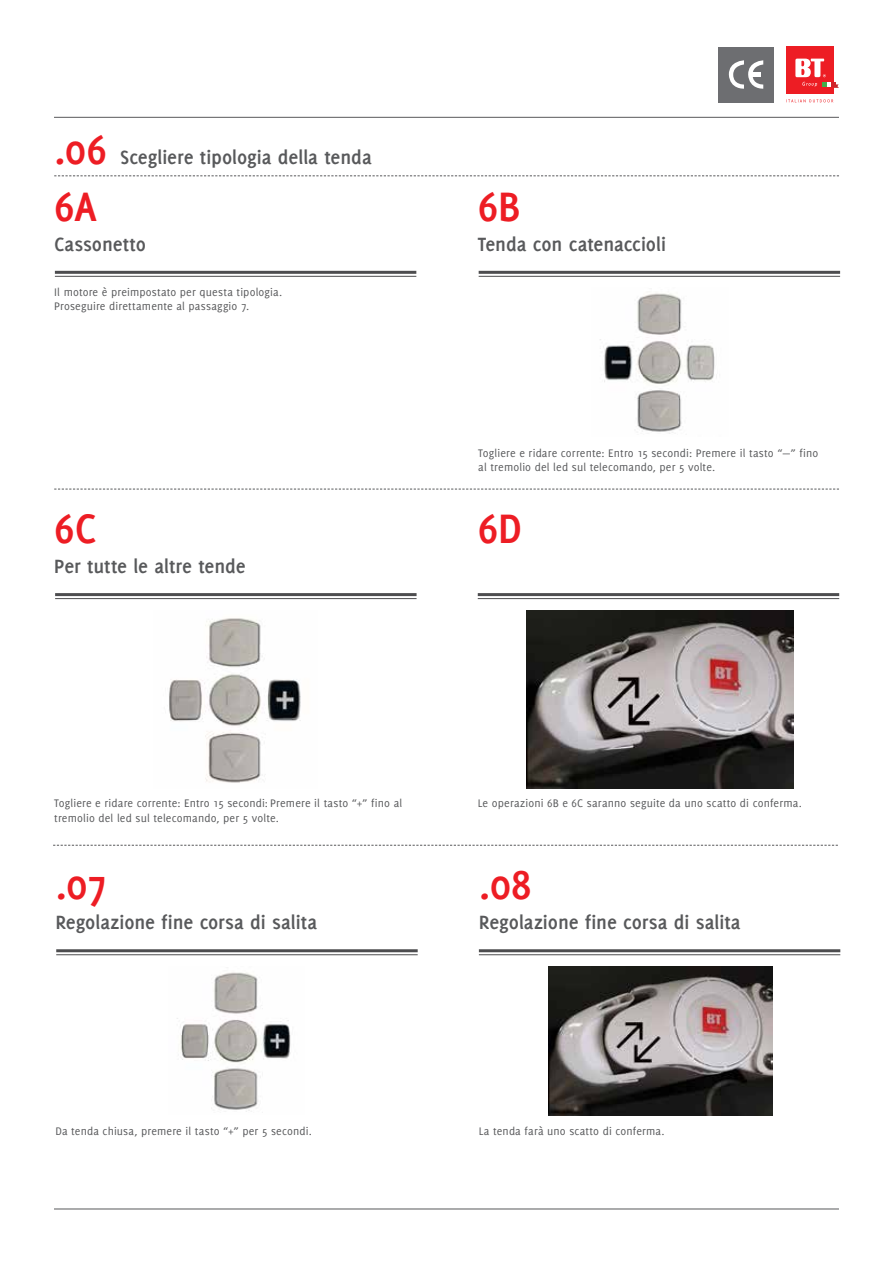
<style>
.page{position:relative;width:893px;height:1263px;background:#fff}
.page>*{position:absolute;margin:0;border:0;box-sizing:border-box;transform-origin:0 0}
.t1{font:700 45px "Delicious";color:#ed1d24}
.t2{font:700 21px "Delicious";letter-spacing:-.005em;color:#58595b}
.t3{font:12px/14.4px "Delicious";letter-spacing:.01em;color:#58595b}
.s1{font-size:45px;color:#ed1d24}
</style>
<div class="page">
<hr style="left:54px;top:1208px;width:785px;height:1px;background:#58595b">
<hr style="left:54px;top:117px;width:785px;height:1px;background:#58595b">
<div style="left:786px;top:47px;width:47px;height:47px;background:#ed1d24"></div>
<svg style="left:795px;top:59px;width:44px;height:29px"></svg>
<svg style="left:786px;top:99px;width:47px;height:3px"></svg>
<div style="left:718px;top:47px;width:56px;height:55px;background:#6d6e71"></div>
<svg style="left:729px;top:60px;width:34px;height:29px"></svg>
<div style="left:750px;top:72px;width:10px;height:5px;background:#fff"></div>
<hr style="left:55px;top:271px;width:361px;height:3px;background:#4d4d4f">
<hr style="left:55px;top:276px;width:361px;height:1px;background:#4d4d4f">
<svg style="left:54px;top:175px;width:785px;height:1px"></svg>
<svg style="left:54px;top:489px;width:785px;height:1px"></svg>
<hr style="left:55px;top:593px;width:362px;height:3px;background:#4d4d4f">
<hr style="left:55px;top:598px;width:362px;height:1px;background:#4d4d4f">
<hr style="left:478px;top:593px;width:361px;height:3px;background:#4d4d4f">
<hr style="left:478px;top:598px;width:361px;height:1px;background:#4d4d4f">
<img style="left:600px;top:293px;width:115px;height:141px">
<hr style="left:479px;top:271px;width:361px;height:3px;background:#4d4d4f">
<hr style="left:479px;top:276px;width:361px;height:1px;background:#4d4d4f">
<img style="left:526px;top:610px;width:268px;height:178px">
<img style="left:169px;top:618px;width:132px;height:165px">
<svg style="left:53px;top:845px;width:785px;height:1px"></svg>
<img style="left:548px;top:966px;width:224px;height:150px">
<hr style="left:56px;top:949px;width:362px;height:3px;background:#4d4d4f">
<hr style="left:56px;top:954px;width:362px;height:1px;background:#4d4d4f">
<hr style="left:479px;top:949px;width:361px;height:3px;background:#4d4d4f">
<hr style="left:479px;top:954px;width:361px;height:1px;background:#4d4d4f">
<img style="left:177px;top:972px;width:114px;height:140px">
<h2 class="t2" style="left:54px;top:145px;width:319px"><span class="s1">.06</span> Scegliere tipologia della tenda</h2>
<h1 class="t1" style="left:54px;top:180px;width:45px">6A</h1>
<h2 class="t2" style="left:54px;top:232px;width:94px">Cassonetto</h2>
<p class="t3" style="left:54px;top:285px;width:229px">Il motore è preimpostato per questa tipologia.<br>Proseguire direttamente al passaggio 7.</p>
<h1 class="t1" style="left:54px;top:503px;width:44px">6C</h1>
<h2 class="t2" style="left:54px;top:554px;width:193px">Per tutte le altre tende</h2>
<h1 class="t1" style="left:478px;top:180px;width:44px">6B</h1>
<h2 class="t2" style="left:478px;top:232px;width:190px">Tenda con catenaccioli</h2>
<p class="t3" style="left:478px;top:445px;width:342px">Togliere e ridare corrente: Entro 15 secondi: Premere il tasto “—” fino al tremolio del led sul telecomando, per 5 volte.</p>
<h1 class="t1" style="left:478px;top:503px;width:46px">6D</h1>
<p class="t3" style="left:54px;top:796px;width:350px">Togliere e ridare corrente: Entro 15 secondi: Premere il tasto “+” fino al tremolio del led sul telecomando, per 5 volte.</p>
<h1 class="t1" style="left:55px;top:859px;width:53px">.07</h1>
<h2 class="t2" style="left:55px;top:910px;width:263px">Regolazione fine corsa di salita</h2>
<p class="t3" style="left:478px;top:796px;width:326px">Le operazioni 6B e 6C saranno seguite da uno scatto di conferma.</p>
<h1 class="t1" style="left:479px;top:859px;width:54px">.08</h1>
<h2 class="t2" style="left:479px;top:910px;width:263px">Regolazione fine corsa di salita</h2>
<p class="t3" style="left:55px;top:1124px;width:258px">Da tenda chiusa, premere il tasto “+” per 5 secondi.</p>
<p class="t3" style="left:479px;top:1124px;width:187px">La tenda farà uno scatto di conferma.</p>
</div>
